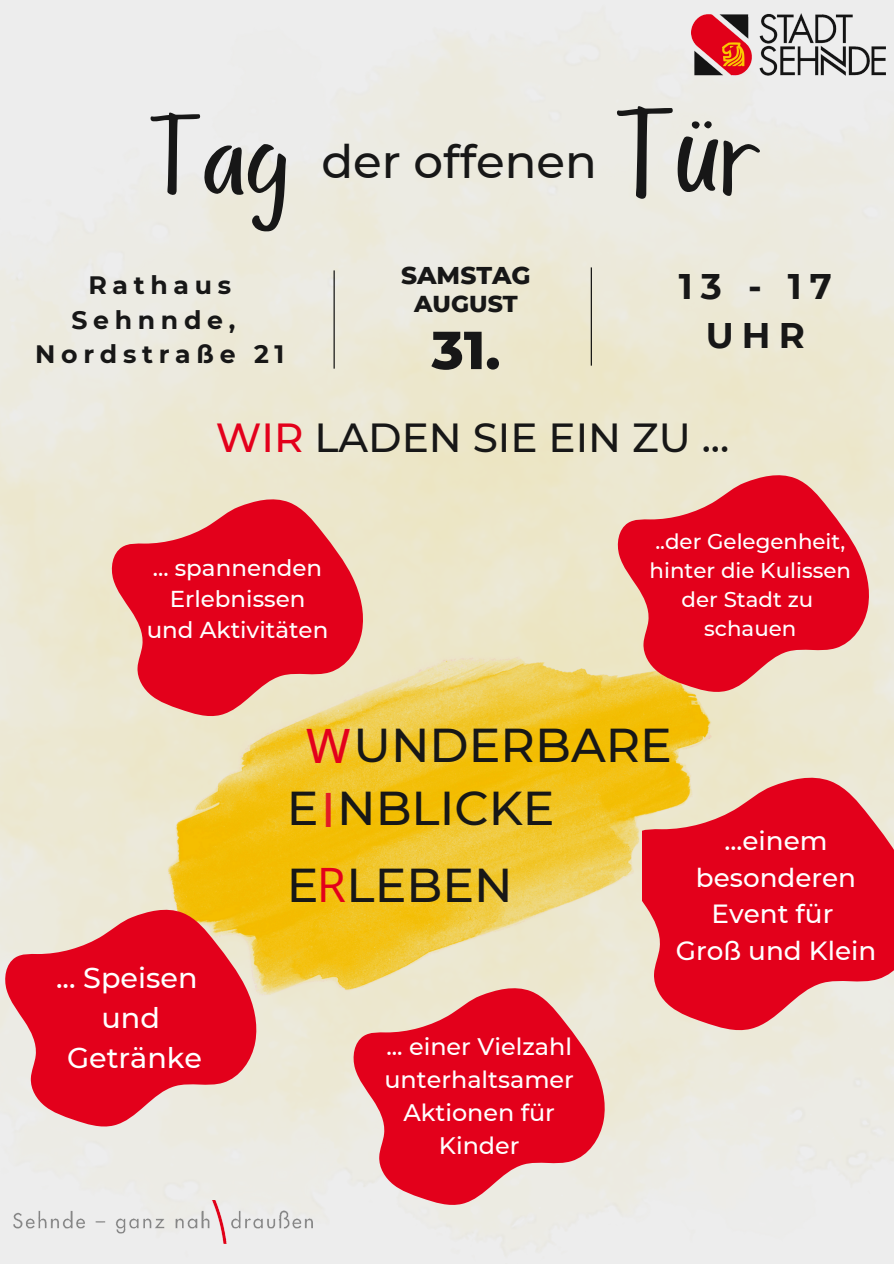
<style>
.page{position:relative;width:894px;height:1264px;background:#fff}
.page>*{position:absolute;margin:0;border:0;box-sizing:border-box;transform-origin:0 0}
.t1{font:130.35px "Porcelain";color:#171717}
.t2{font:115.95px "Porcelain";color:#171717}
.t3{font:800 53.4px "Montserrat";color:#171717}
.t4{font:500 47.4px "Montserrat";color:#171717}
.t5{font:500 46.65px "Montserrat";color:#171717}
.t6{font:500 40.5px "Montserrat";color:#171717}
.t7{font:700 35.55px/48.8px "Montserrat";letter-spacing:.225em;color:#171717;text-align:center}
.t8{font:500 28.65px "Montserrat";color:#fff}
.t9{font:500 26.25px/36.6px "Montserrat";color:#fff;text-align:center}
.t10{font:700 25.2px/34.5px "Montserrat";letter-spacing:.225em;color:#171717;text-align:center}
.t11{font:800 24.75px "Montserrat";color:#171717}
.t12{font:500 23.85px/32.7px "Montserrat";color:#fff;text-align:center}
.t13{font:800 23.55px "Montserrat";color:#171717}
.t14{font:500 22.95px/31px "Montserrat";color:#fff;text-align:center}
.t15{font:500 21.3px/28.8px "Montserrat";color:#fff;text-align:center}
.s1{color:#e3001b}
.s2{font-family:"Open Sans";color:#e3001b}
.s3{font-family:"Open Sans";color:#e21b25}
.s4{font-family:"Open Sans";font-weight:400;color:#e3001b}
</style>
<div class="page">
<img style="left:0;top:0;width:893px;height:1263px">
<img style="left:691px;top:13px;width:194px;height:62px">
<hr style="left:333px;top:270px;width:1px;height:98px;background:#000">
<hr style="left:590px;top:267px;width:1px;height:98px;background:#000">
<img style="left:14px;top:1199px;width:298px;height:44px">
<img style="left:166px;top:654px;width:546px;height:343px">
<svg style="left:351px;top:984px;width:255px;height:223px;background:#e64f5c"></svg>
<svg style="left:642px;top:773px;width:251px;height:259px;background:#e53b46"></svg>
<svg style="left:615px;top:472px;width:255px;height:222px;background:#e64d54"></svg>
<svg style="left:3px;top:906px;width:255px;height:222px;background:#e64d55"></svg>
<svg style="left:110px;top:496px;width:255px;height:222px;background:#e64d55"></svg>
<h1 class="t2" style="left:148px;top:95px;width:141px">Tag</h1>
<p class="t10" style="left:71px;top:268px;width:165px">Rathaus<br>Sehnnde,</p>
<p class="t10" style="left:35px;top:337px;width:251px">Nordstraße 21</p>
<h5 class="t5" style="left:321px;top:132px;width:277px">der offenen</h5>
<p class="t1" style="left:614px;top:87px;width:148px">Tür</p>
<p class="t11" style="left:401px;top:260px;width:131px">SAMSTAG</p>
<p class="t13" style="left:414px;top:289px;width:105px">AUGUST</p>
<p class="t3" style="left:431px;top:317px;width:70px">31.</p>
<p class="t7" style="left:678px;top:262px;width:155px">13 - 17<br>UHR</p>
<h3 class="t6" style="left:216px;top:413px;width:515px"><span class="s1">WIR</span> LADEN SIE EIN ZU ...</h3>
<p class="t14" style="left:147px;top:552px;width:183px">... spannenden<br>Erlebnissen und Aktivitäten</p>
<p class="t15" style="left:649px;top:527px;width:203px">..der Gelegenheit, hinter die Kulissen der Stadt zu</p>
<p class="t15" style="left:704px;top:614px;width:94px">schauen</p>
<h4 class="t4" style="left:306px;top:715px;width:367px"><span class="s2">W</span>UNDERBARE</h4>
<p class="t4" style="left:287px;top:779px;width:269px">E<span class="s3">I</span>NBLICKE</p>
<p class="t8" style="left:56px;top:960px;width:143px">... Speisen</p>
<p class="t8" style="left:101px;top:1000px;width:60px">und</p>
<p class="t8" style="left:67px;top:1040px;width:136px">Getränke</p>
<p class="t4" style="left:287px;top:856px;width:227px">E<span class="s4">R</span>LEBEN</p>
<h6 class="t12" style="left:384px;top:1030px;width:191px">... einer Vielzahl unterhaltsamer<br>Aktionen für<br>Kinder</h6>
<p class="t9" style="left:695px;top:822px;width:162px">...einem besonderen<br>Event für</p>
<p class="t9" style="left:675px;top:932px;width:202px">Groß und Klein</p>
</div>
